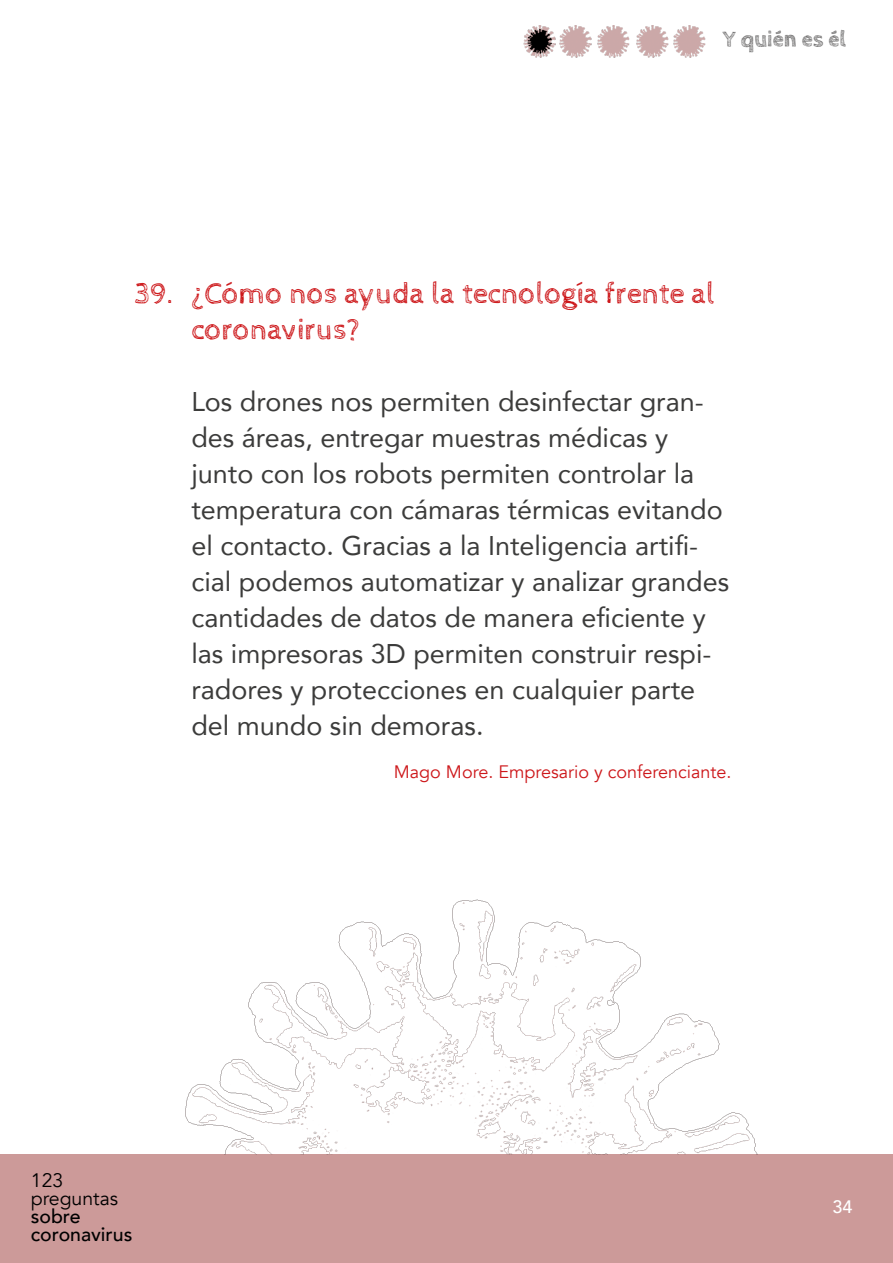
<style>
.page{position:relative;width:893px;height:1263px;background:#fff}
.page>*{position:absolute;margin:0;border:0;box-sizing:border-box;transform-origin:0 0}
.t1{font:30px/36px "Cabin Sketch";color:#cd171a}
.t2{font:27px/36px "Avenir";color:#3c3c3b}
.t3{font:700 22.5px "Cabin Sketch";color:#706f6f}
.t4{font:500 19.5px/18px "Avenir";color:#000}
.t5{font:19.5px/18px "Avenir";color:#000}
.t6{font:18px "Avenir";color:#cd171a}
.t7{font:500 18px "Avenir";color:#fff}
</style>
<div class="page">
<div style="left:0;top:1154px;width:893px;height:109px;background:#cc9a99"></div>
<img style="left:523px;top:25px;width:183px;height:33px">
<img style="left:185px;top:899px;width:573px;height:255px">
<p class="t3" style="left:723px;top:27px;width:125px">Y quién es él</p>
<p class="t1" style="left:135px;top:275px;width:41px">39.</p>
<p class="t1" style="left:191px;top:275px;width:525px">¿Cómo nos ayuda la tecnología frente al coronavirus?</p>
<p class="t2" style="left:191px;top:382px;width:539px">Los drones nos permiten desinfectar gran&shy;des áreas, entregar muestras médicas y junto con los robots permiten controlar la temperatura con cámaras térmicas evitando el contacto. Gracias a la Inteligencia artifi&shy;cial podemos automatizar y analizar grandes cantidades de datos de manera eficiente y las impresoras 3D permiten construir respi&shy;radores y protecciones en cualquier parte del mundo sin demoras.</p>
<p class="t6" style="left:394px;top:761px;width:339px">Mago More. Empresario y conferenciante.</p>
<p class="t5" style="left:31px;top:1171px;width:89px">123 preguntas</p>
<p class="t4" style="left:31px;top:1206px;width:103px">sobre coronavirus</p>
<p class="t7" style="left:833px;top:1191px;width:22px">34</p>
</div>
